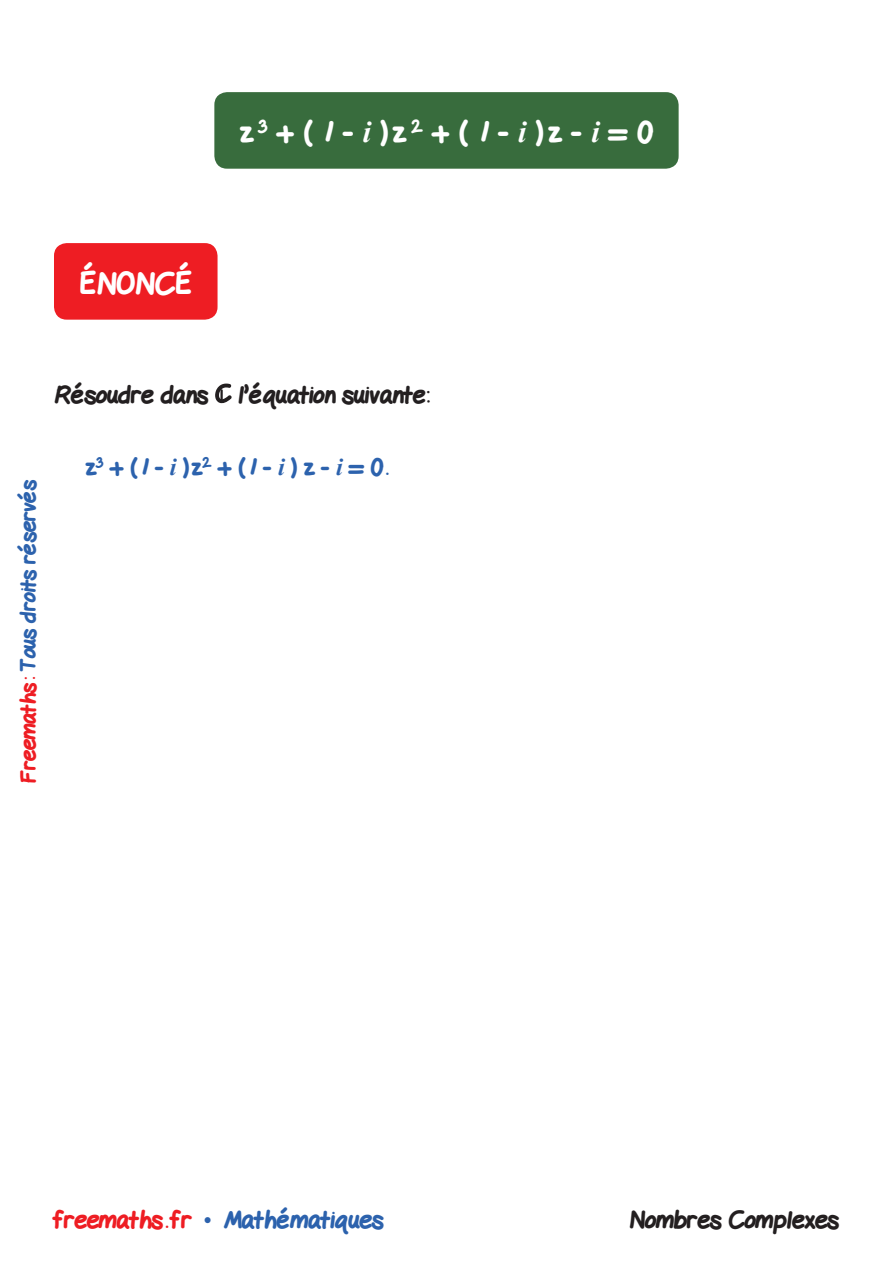
<style>
.page{position:relative;width:893px;height:1263px;background:#fff}
.page>*{position:absolute;margin:0;border:0;box-sizing:border-box;transform-origin:0 0}
.t1{font:800 30px "Gel Pen";color:#fff}
.Texte{font:800 24px "Gel Pen";color:#2c62ad}
.Texte-2{font:800 24px "Gel Pen";letter-spacing:-.005em;color:#231f20}
.t2{font:800 21px "Gel Pen";letter-spacing:-.01em;color:#2c62ad}
.s1{font-family:"Times New Roman";font-weight:700;font-style:italic}
.s2{color:#ee1d23}
.s3{font-family:"Times New Roman";font-weight:400}
</style>
<div class="page">
<div style="left:54px;top:243px;width:164px;height:77px;background:#ee1d23;border-radius:13px"></div>
<div style="left:214px;top:92px;width:465px;height:77px;background:#386c3d;border-radius:13px"></div>
<svg style="left:215px;top:383px;width:17px;height:21px"></svg>
<p class="t1" style="left:240px;top:109px;width:415px">z<sup>3</sup> + ( 1 - <span class="s1">i</span> )z<sup>2</sup> + ( 1 - <span class="s1">i</span> )z - <span class="s1">i</span> = 0</p>
<p class="t1" style="left:80px;top:260px;width:114px">ÉNONCÉ</p>
<p class="Texte-2" style="left:54px;top:376px;width:156px">Résoudre dans</p>
<p class="Texte-2" style="left:239px;top:376px;width:193px">l’équation suivante:</p>
<p class="t2" style="left:12px;top:783px;width:305px;rotate:-90deg"><span class="s2">Freemaths:</span> Tous droits réservés</p>
<p class="Texte" style="left:86px;top:448px;width:304px">z<sup>3</sup> + (1 - <span class="s1">i</span> )z<sup>2</sup> + (1 - <span class="s1">i</span> ) z - <span class="s1">i</span> = 0.</p>
<p class="Texte" style="left:54px;top:1201px;width:331px"><span class="s2">freemaths . fr</span> <span class="s3">•</span> Mathématiques</p>
<p class="Texte-2" style="left:629px;top:1201px;width:211px">Nombres Complexes</p>
</div>
